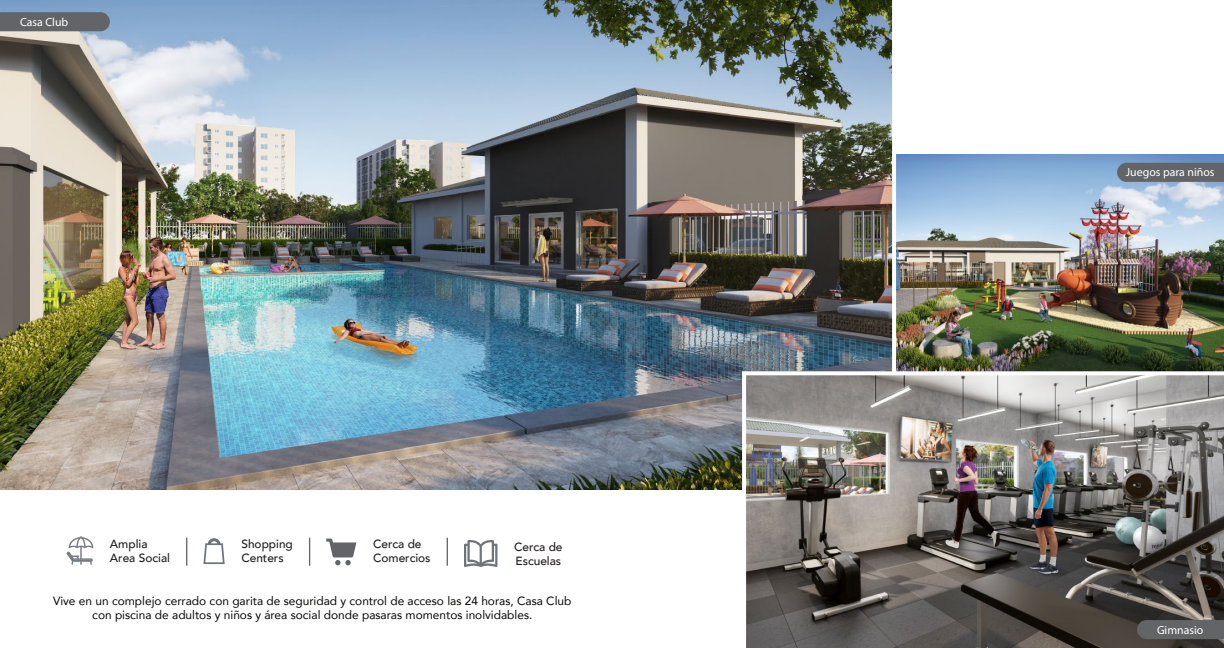
<style>
.page{position:relative;width:1224px;height:648px;background:#fff}
.page>*{position:absolute;margin:0;border:0;box-sizing:border-box;transform-origin:0 0}
.t1{font:11.9px/14.3px "Avenir";color:#050504;text-align:center}
.t2{font:500 11.9px/14.3px "Avenir";color:#211e1e}
.t3{font:11.8px "Myriad Pro";color:#fff}
</style>
<div class="page">
<img style="left:896px;top:155px;width:328px;height:214px">
<img style="left:1px;top:0;width:891px;height:489px">
<img style="left:740px;top:369px;width:484px;height:279px">
<hr style="left:892px;top:0;width:4px;height:373px;background:#fff">
<svg style="left:67px;top:536px;width:26px;height:29px"></svg>
<svg style="left:186px;top:538px;width:1px;height:28px"></svg>
<svg style="left:309px;top:538px;width:1px;height:28px"></svg>
<svg style="left:447px;top:538px;width:1px;height:28px"></svg>
<svg style="left:326px;top:539px;width:30px;height:26px"></svg>
<svg style="left:464px;top:540px;width:33px;height:27px"></svg>
<svg style="left:203px;top:538px;width:22px;height:26px"></svg>
<svg style="left:0;top:12px;width:110px;height:19px;background:#626569"></svg>
<div style="left:1137px;top:620px;width:87px;height:19px;background:#626467"></div>
<svg style="left:1117px;top:163px;width:107px;height:19px;background:#636569"></svg>
<p class="t3" style="left:20px;top:15px;width:50px">Casa Club</p>
<p class="t2" style="left:110px;top:536px;width:62px">Amplia<br>Area Social</p>
<p class="t2" style="left:241px;top:536px;width:53px">Shopping<br>Centers</p>
<p class="t2" style="left:373px;top:536px;width:59px">Cerca de<br>Comercios</p>
<p class="t2" style="left:514px;top:539px;width:50px">Cerca de<br>Escuelas</p>
<p class="t1" style="left:53px;top:594px;width:520px">Vive en un complejo cerrado con garita de seguridad y control de acceso las 24 horas, Casa Club con piscina de adultos y niños y área social donde pasaras momentos inolvidables.</p>
<p class="t3" style="left:1126px;top:165px;width:90px">Juegos para niños</p>
<p class="t3" style="left:1157px;top:622px;width:48px">Gimnasio</p>
</div>
